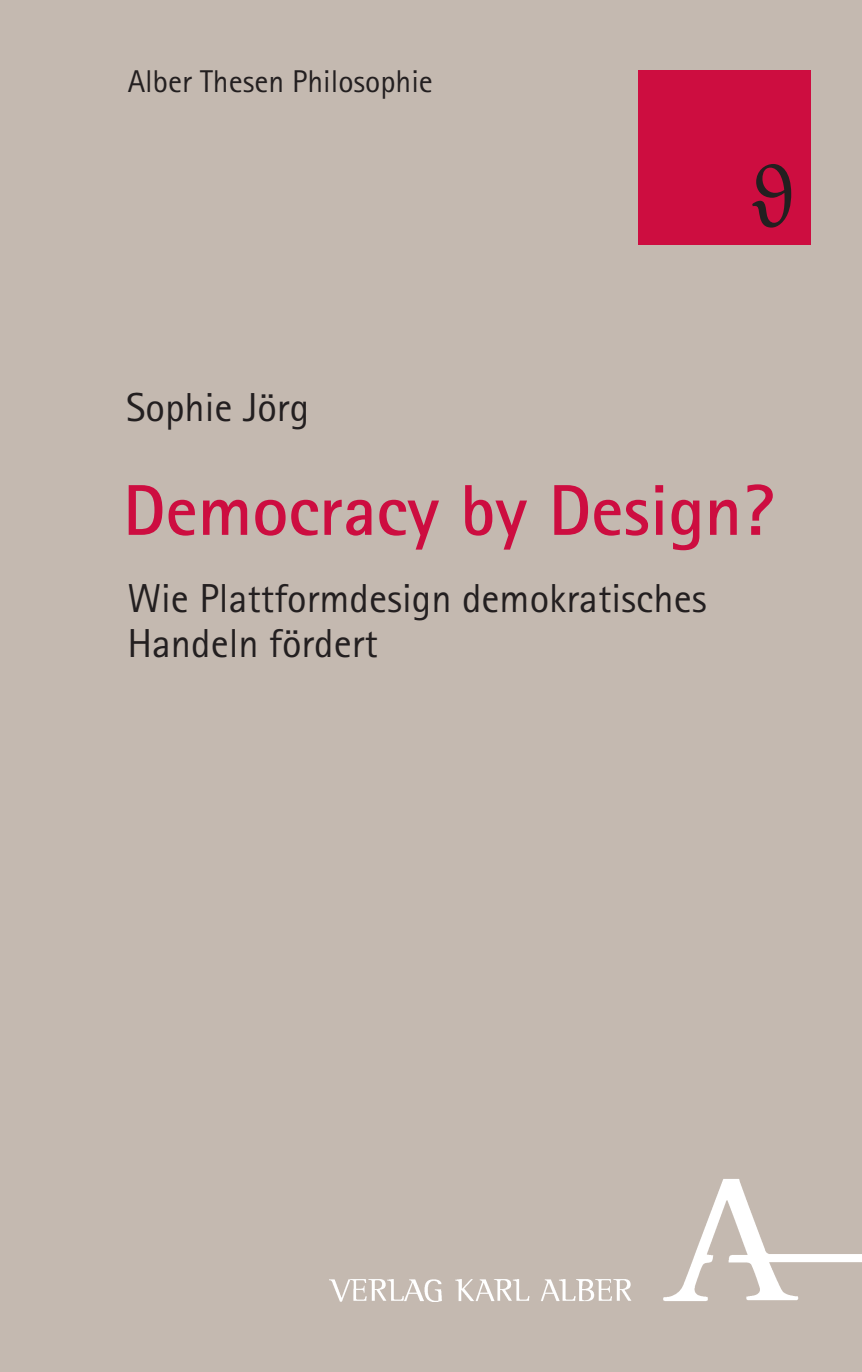
<style>
.page{position:relative;width:862px;height:1372px;background:#fff}
.page>*{position:absolute;margin:0;border:0;box-sizing:border-box;transform-origin:0 0}
.t1{font:87.75px "Minion Pro";color:#231f20}
.t2{font:700 72px "Rotis Sans Serif Pro";color:#cd0d40}
.t3{font:40.5px/45px "Rotis Sans Serif Pro";color:#231f20}
.t4{font:31.5px "Rotis Sans Serif Pro";color:#231f20}
</style>
<div class="page">
<div style="left:0;top:0;width:861px;height:1371px;background:#c4b9b0"></div>
<img style="left:329px;top:1179px;width:532px;height:122px">
<div style="left:638px;top:70px;width:172px;height:174px;background:#cd0d40"></div>
<p class="t4" style="left:128px;top:63px;width:306px">Alber Thesen Philosophie</p>
<p class="t3" style="left:126px;top:384px;width:184px">Sophie Jörg</p>
<h1 class="t1" style="left:750px;top:146px;width:45px">ϑ</h1>
<h2 class="t2" style="left:123px;top:465px;width:652px">Democracy by Design?</h2>
<p class="t3" style="left:127px;top:576px;width:580px">Wie Plattformdesign demokratisches<br>Handeln fördert</p>
</div>
